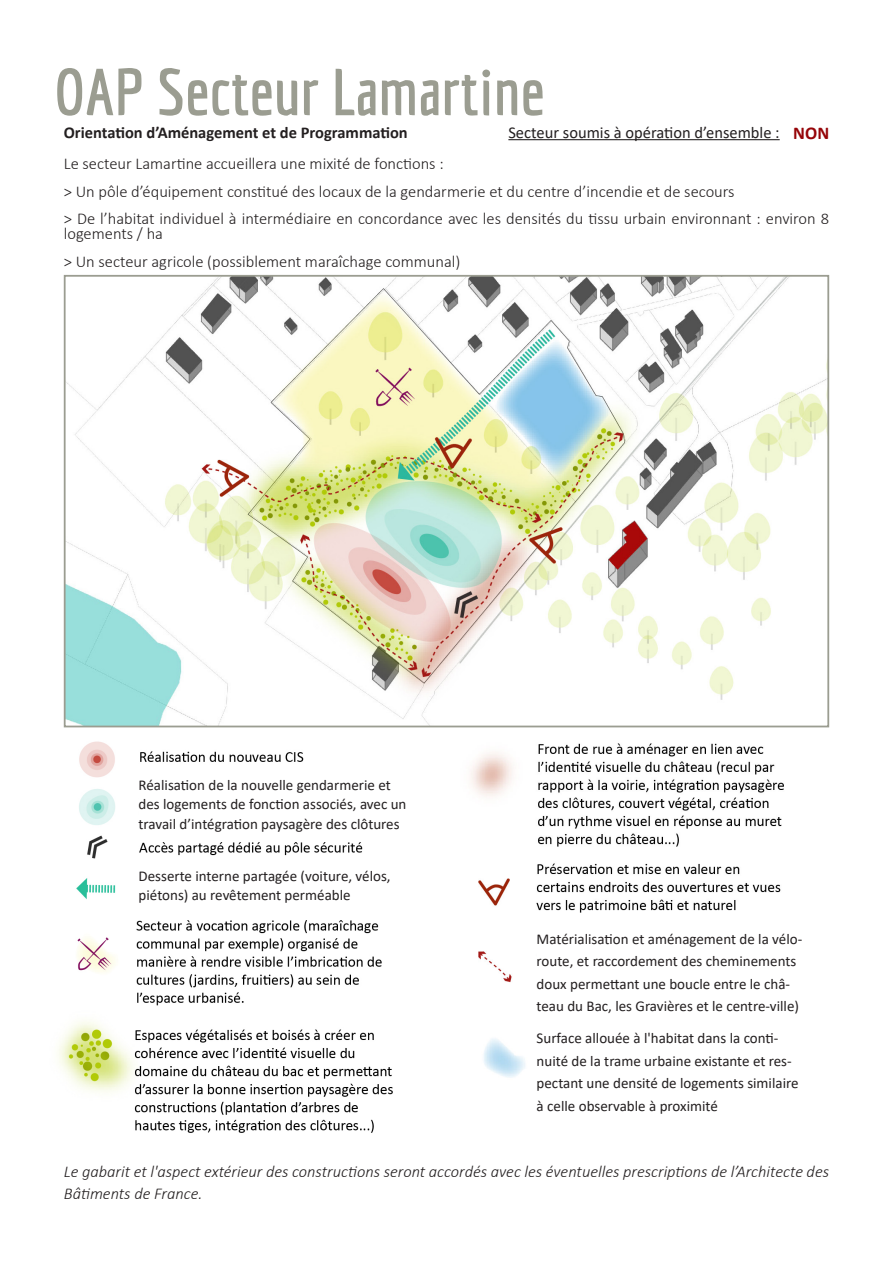
<style>
.page{position:relative;width:893px;height:1263px;background:#fff}
.page>*{position:absolute;margin:0;border:0;box-sizing:border-box;transform-origin:0 0}
.t1{font:700 64.5px "Economica";color:#9b9d91}
.t2{font:700 18px "Calibri";color:#960509}
.t3{font:300 16.5px/15px "Calibri";color:#231f20}
.t4{font:italic 300 16.5px/22.5px "Calibri";color:#231f20}
.t5{font:700 16.5px "Calibri";color:#231f20}
.t6{font:16.5px "Calibri";color:#231f20}
.t7{font:15px/22.5px "Calibri";color:#231f20}
</style>
<div class="page">
<hr style="left:508px;top:139px;width:272px;height:1px;background:#231f20">
<img style="left:67px;top:278px;width:759px;height:446px">
<div style="left:64px;top:275px;width:765px;height:452px;border:2px solid #9b9d91"></div>
<img style="left:471px;top:743px;width:313px;height:335px">
<img style="left:58px;top:741px;width:335px;height:392px">
<div style="left:537px;top:1032px;width:267px;height:87px;background:#fff"></div>
<div style="left:537px;top:932px;width:267px;height:88px;background:#fff"></div>
<div style="left:139px;top:778px;width:267px;height:57px;background:#fff"></div>
<div style="left:139px;top:870px;width:272px;height:41px;background:#fff"></div>
<p class="t1" style="left:54px;top:55px;width:492px">OAP Secteur Lamartine</p>
<p class="t5" style="left:64px;top:121px;width:346px">Orientation d’Aménagement et de Programmation</p>
<p class="t6" style="left:508px;top:121px;width:273px">Secteur soumis à opération d’ensemble :</p>
<p class="t2" style="left:793px;top:120px;width:37px">NON</p>
<p class="t3" style="left:64px;top:156px;width:381px">Le secteur Lamartine accueillera une mixité de fonctions :</p>
<p class="t3" style="left:64px;top:183px;width:672px">&gt; Un pôle d’équipement constitué des locaux de la gendarmerie et du centre d’incendie et de secours</p>
<p class="t3" style="left:64px;top:211px;width:767px">&gt; De l’habitat individuel à intermédiaire en concordance avec les densités du tissu urbain environnant : environ 8 logements / ha</p>
<p class="t3" style="left:64px;top:254px;width:398px">&gt; Un secteur agricole (possiblement maraîchage communal)</p>
<p class="t7" style="left:139px;top:774px;width:269px;line-height:19.5px">Réalisation de la nouvelle gendarmerie et des logements de fonction associés, avec un travail d’intégration paysagère des clôtures</p>
<p class="t7" style="left:139px;top:866px;width:254px;line-height:19.5px">Desserte interne partagée (voiture, vélos, piétons) au revêtement perméable</p>
<p class="t7" style="left:537px;top:927px;width:267px">Matérialisation et aménagement de la vélo&shy;route, et raccordement des cheminements doux permettant une boucle entre le châ&shy;teau du Bac, les Gravières et le centre-ville)</p>
<p class="t7" style="left:537px;top:1027px;width:264px">Surface allouée à l'habitat dans la conti&shy;nuité de la trame urbaine existante et res&shy;pectant une densité de logements similaire à celle observable à proximité</p>
<p class="t4" style="left:64px;top:1160px;width:767px">Le gabarit et l'aspect extérieur des constructions seront accordés avec les éventuelles prescriptions de l’Architecte des<br>Bâtiments de France.</p>
</div>
